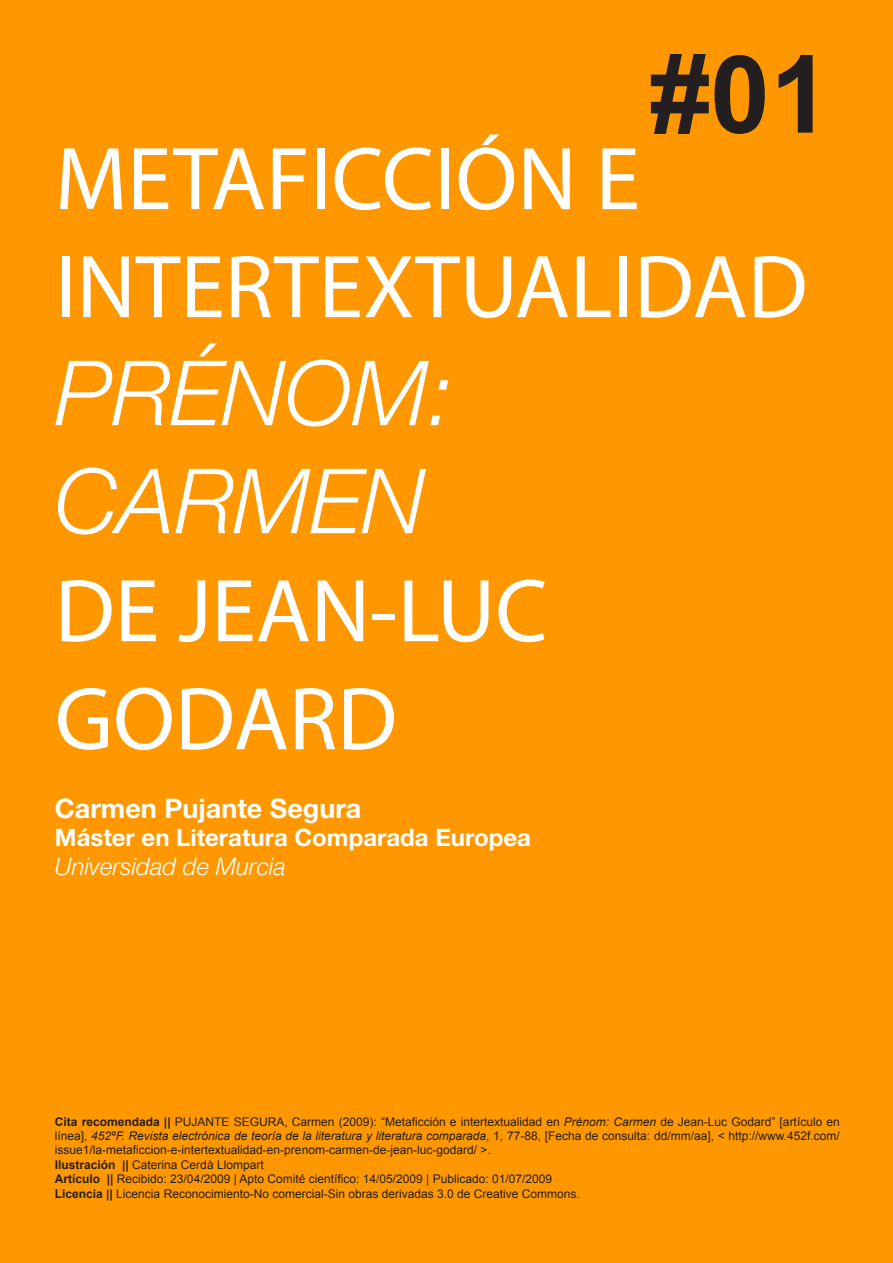
<style>
.page{position:relative;width:893px;height:1263px;background:#ff9800}
.page>*{position:absolute;margin:0;border:0;box-sizing:border-box;transform-origin:0 0}
.t1{font:700 108px "Arial";color:#231f20}
.t2{font:90px/108px "Myriad Pro";color:#fff}
.t3{font:italic 90px/108px "Helvetica Neue";color:#fff}
.t4{font:700 27px "Helvetica Neue";color:#fff}
.t5{font:700 24px "Helvetica Neue";color:#fff}
.t6{font:italic 24px "Helvetica Neue";color:#fff}
.t7{font:12px/14.4px "Arial";color:#231f20;text-align:justify}
.s1{font-weight:700}
.s2{font-style:italic}
</style>
<div class="page">
<p class="t1" style="left:650px;top:24px;width:182px">#01</p>
<p class="t2" style="left:55px;top:124px;width:754px">METAFICCIÓN E<br>INTERTEXTUALIDAD</p>
<p class="t3" style="left:55px;top:339px;width:400px">PRÉNOM:<br>CARMEN</p>
<p class="t2" style="left:55px;top:556px;width:494px">DE JEAN-LUC<br>GODARD</p>
<p class="t4" style="left:55px;top:791px;width:308px">Carmen Pujante Segura</p>
<p class="t5" style="left:55px;top:823px;width:477px">Máster en Literatura Comparada Europea</p>
<p class="t6" style="left:55px;top:852px;width:233px">Universidad de Murcia</p>
<p class="t7" style="left:55px;top:1114px;width:786px"><span class="s1">Cita recomendada ||</span> PUJANTE SEGURA, Carmen (2009): “Metaficción e intertextualidad en <span class="s2">Prénom: Carmen</span> de Jean-Luc Godard” [artículo en línea], <span class="s2">452ºF. Revista electrónica de teoría de la literatura y literatura comparada</span>, 1, 77-88, [Fecha de consulta: dd/mm/aa], &lt; http://www.452f.com/ issue1/la-metaficcion-e-intertextualidad-en-prenom-carmen-de-jean-luc-godard/ &gt;.</p>
<p class="t7" style="left:55px;top:1157px;width:210px"><span class="s1">Ilustración ||</span> Caterina Cerdà Llompart</p>
<p class="t7" style="left:55px;top:1172px;width:499px"><span class="s1">Artículo ||</span> Recibido: 23/04/2009 | Apto Comité científico: 14/05/2009 | Publicado: 01/07/2009</p>
<p class="t7" style="left:55px;top:1186px;width:526px"><span class="s1">Licencia ||</span> Licencia Reconocimiento-No comercial-Sin obras derivadas 3.0 de Creative Commons.</p>
</div>
